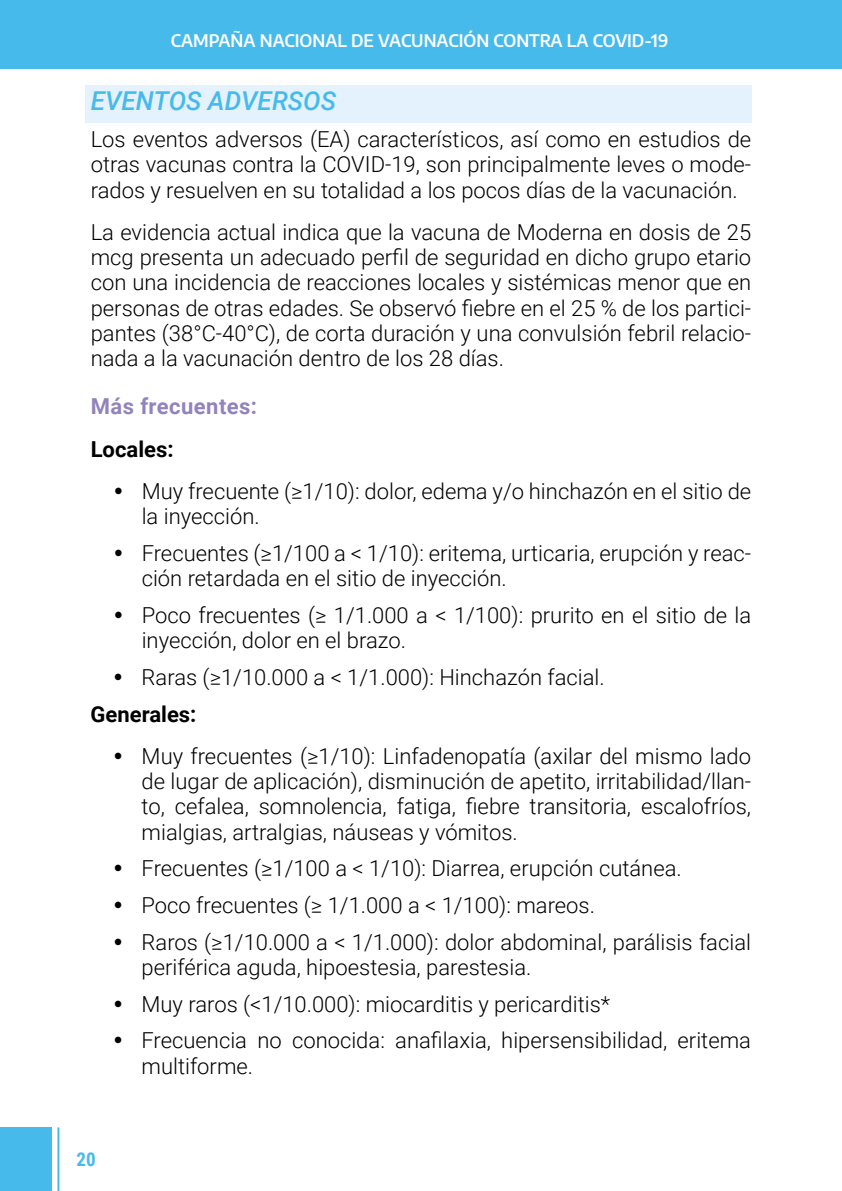
<style>
.page{position:relative;width:842px;height:1191px;background:#fff}
.page>*{position:absolute;margin:0;border:0;box-sizing:border-box;transform-origin:0 0}
.t1{font:italic 500 26px "Roboto";color:#47baec}
.t2{font:300 22px/25.2px "Roboto";color:#000}
.t3{font:700 22px "Roboto";color:#000}
.t4{font:700 22px "Roboto";letter-spacing:.02em;color:#9283bd}
.t5{font:700 19px "Roboto Condensed";color:#47baec}
.t6{font:600 17px "Encode Sans";color:#fff}
</style>
<div class="page">
<div style="left:0;top:0;width:842px;height:68px;background:#47baec"></div>
<div style="left:0;top:1127px;width:52px;height:64px;background:#47baec"></div>
<hr style="left:57px;top:1127px;width:2px;height:64px;background:#47baec">
<div style="left:85px;top:85px;width:666px;height:37px;background:#e4f2fd"></div>
<p class="t6" style="left:171px;top:28px;width:499px">CAMPAÑA NACIONAL DE VACUNACIÓN CONTRA LA COVID-19</p>
<p class="t1" style="left:91px;top:83px;width:247px">EVENTOS ADVERSOS</p>
<p class="t2" style="left:91px;top:126px;width:662px;text-align:justify">Los eventos adversos (EA) característicos, así como en estudios de otras vacunas contra la COVID-19, son principalmente leves o mode&shy;rados y resuelven en su totalidad a los pocos días de la vacunación.</p>
<p class="t2" style="left:91px;top:219px;width:662px;text-align:justify">La evidencia actual indica que la vacuna de Moderna en dosis de 25 mcg presenta un adecuado perfil de seguridad en dicho grupo etario con una incidencia de reacciones locales y sistémicas menor que en personas de otras edades. Se observó fiebre en el 25 % de los partici&shy;pantes (38°C-40°C), de corta duración y una convulsión febril relacio&shy;nada a la vacunación dentro de los 28 días.</p>
<p class="t4" style="left:91px;top:391px;width:168px">Más frecuentes:</p>
<p class="t3" style="left:91px;top:433px;width:84px">Locales:</p>
<p class="t2" style="left:142px;top:478px;width:611px">Muy frecuente (≥1/10): dolor, edema y/o hinchazón en el sitio de la inyección.</p>
<p class="t2" style="left:142px;top:539px;width:611px">Frecuentes (≥1/100 a &lt; 1/10): eritema, urticaria, erupción y reac&shy;ción retardada en el sitio de inyección.</p>
<p class="t2" style="left:142px;top:601px;width:611px">Poco frecuentes (≥ 1/1.000 a &lt; 1/100): prurito en el sitio de la inyección, dolor en el brazo.</p>
<p class="t2" style="left:142px;top:663px;width:465px">Raras (≥1/10.000 a &lt; 1/1.000): Hinchazón facial.</p>
<p class="t3" style="left:91px;top:698px;width:107px">Generales:</p>
<p class="t2" style="left:142px;top:742px;width:611px;text-align:justify">Muy frecuentes (≥1/10): Linfadenopatía (axilar del mismo lado de lugar de aplicación), disminución de apetito, irritabilidad/llan&shy;to, cefalea, somnolencia, fatiga, fiebre transitoria, escalofríos, mialgias, artralgias, náuseas y vómitos.</p>
<p class="t2" style="left:142px;top:849px;width:611px;line-height:36.6px">Frecuentes (≥1/100 a &lt; 1/10): Diarrea, erupción cutánea.<br>Poco frecuentes (≥ 1/1.000 a &lt; 1/100): mareos.<br>Raros (≥1/10.000 a &lt; 1/1.000): dolor abdominal, parálisis facial</p>
<p class="t2" style="left:142px;top:948px;width:611px;line-height:36.6px">periférica aguda, hipoestesia, parestesia.<br>Muy raros (&lt;1/10.000): miocarditis y pericarditis*<br>Frecuencia no conocida: anafilaxia, hipersensibilidad, eritema</p>
<p class="t2" style="left:142px;top:1052px;width:113px">multiforme.</p>
<p class="t5" style="left:77px;top:1146px;width:21px">20</p>
</div>
